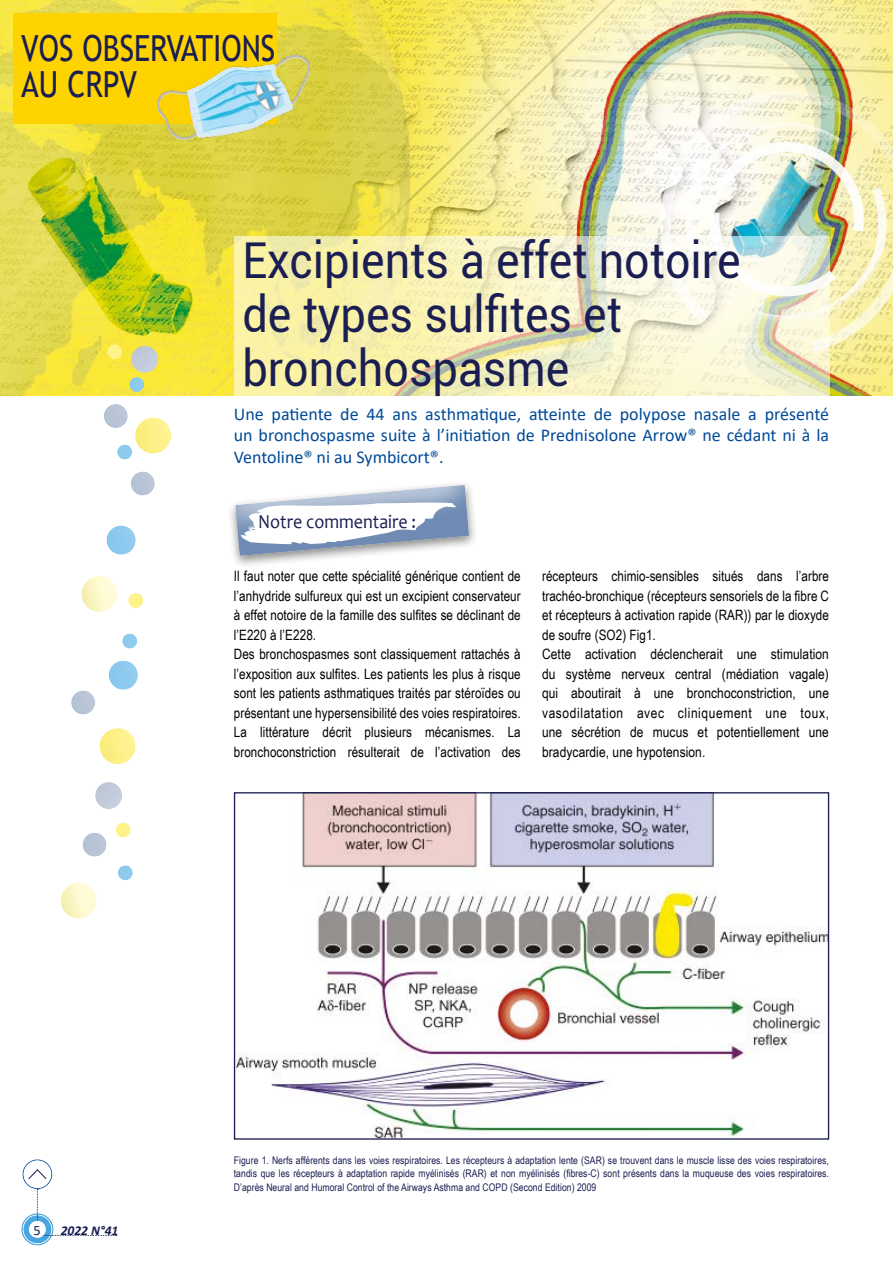
<style>
.page{position:relative;width:893px;height:1263px;background:#fff}
.page>*{position:absolute;margin:0;border:0;box-sizing:border-box;transform-origin:0 0}
.t1{font:49.5px/54px "Roboto";color:#1a1e52;scale:.91 1}
.t2{font:36px/36px "Trebuchet MS";color:#1a1e52;scale:.83 1}
.t3{font:19.8px "Candara";color:#1a1e52;scale:.91 1}
.t4{font:18px/21.6px "Calibri";color:#004a98;text-align:justify}
.t5{font:14.25px/19.5px "Arial Narrow";letter-spacing:.005em;color:#000}
.t6{font:14.25px "Calibri";color:#1a1e52}
.t7{font:italic 700 13.5px "Calibri";color:#1a1e52}
.t8{font:10.5px/13.5px "Arial Narrow";letter-spacing:.005em;color:#1a1e52;text-align:justify}
</style>
<div class="page">
<img style="left:0;top:0;width:893px;height:395px">
<svg style="left:53px;top:330px;width:137px;height:589px"></svg>
<div style="left:8px;top:1203px;width:56px;height:42px;background:#fff;opacity:.75"></div>
<div style="left:49px;top:1239px;width:15px;height:6px;background:#fff"></div>
<div style="left:43px;top:1183px;width:21px;height:14px;background:#0092d4;opacity:.4"></div>
<svg style="left:28px;top:1169px;width:19px;height:11px"></svg>
<svg style="left:37px;top:1189px;width:80px;height:47px"></svg>
<div style="left:29px;top:1221px;width:17px;height:17px;background:#fff;border-radius:50%"></div>
<div style="left:13px;top:13px;width:263px;height:110px;background:#ffd300"></div>
<img style="left:154px;top:53px;width:159px;height:89px">
<img style="left:237px;top:794px;width:590px;height:344px">
<div style="left:228px;top:481px;width:251px;height:88px;background:#000;opacity:.46"></div>
<svg style="left:228px;top:481px;width:251px;height:77px"></svg>
<svg style="left:645px;top:71px;width:248px;height:289px"></svg>
<img style="left:680px;top:117px;width:213px;height:209px">
<svg style="left:234px;top:236px;width:595px;height:159px;background:#f2efc2"></svg>
<h2 class="t2" style="left:21px;top:30px;width:307px">VOS OBSERVATIONS<br>AU CRPV</h2>
<h1 class="t1" style="left:242px;top:232px;width:549px">Excipients à effet notoire de types sulfites et bronchospasme</h1>
<p class="t4" style="left:234px;top:403px;width:597px">Une patiente de 44 ans asthmatique, atteinte de polypose nasale a présenté un bronchospasme suite à l’initiation de Prednisolone Arrow® ne cédant ni à la Ventoline® ni au Symbicort®.</p>
<h3 class="t3" style="left:258px;top:509px;width:175px">Notre commentaire :</h3>
<p class="t5" style="left:234px;top:566px;width:288px">Il faut noter que cette spécialité générique contient de l’anhydride sulfureux qui est un excipient conservateur à effet notoire de la famille des sulfites se déclinant de l’E220 à l’E228.<br>Des bronchospasmes sont classiquement rattachés à l’exposition aux sulfites. Les patients les plus à risque sont les patients asthmatiques traités par stéroïdes ou présentant une hypersensibilité des voies respiratoires.<br>La littérature décrit plusieurs mécanismes. La bronchoconstriction résulterait de l’activation des</p>
<p class="t5" style="left:542px;top:566px;width:288px">récepteurs chimio-sensibles situés dans l’arbre trachéo-bronchique (récepteurs sensoriels de la fibre C et récepteurs à activation rapide (RAR)) par le dioxyde de soufre (SO2) Fig1.<br>Cette activation déclencherait une stimulation du système nerveux central (médiation vagale) qui aboutirait à une bronchoconstriction, une vasodilatation avec cliniquement une toux, une sécrétion de mucus et potentiellement une bradycardie, une hypotension.</p>
<p class="t6" style="left:34px;top:1220px;width:9px">5</p>
<p class="t7" style="left:61px;top:1221px;width:59px">2022 N°41</p>
<p class="t8" style="left:234px;top:1153px;width:597px">Figure 1. Nerfs afférents dans les voies respiratoires. Les récepteurs à adaptation lente (SAR) se trouvent dans le muscle lisse des voies respiratoires, tandis que les récepteurs à adaptation rapide myélinisés (RAR) et non myélinisés (fibres-C) sont présents dans la muqueuse des voies respiratoires.<br>D’après Neural and Humoral Control of the Airways Asthma and COPD (Second Edition) 2009</p>
</div>
